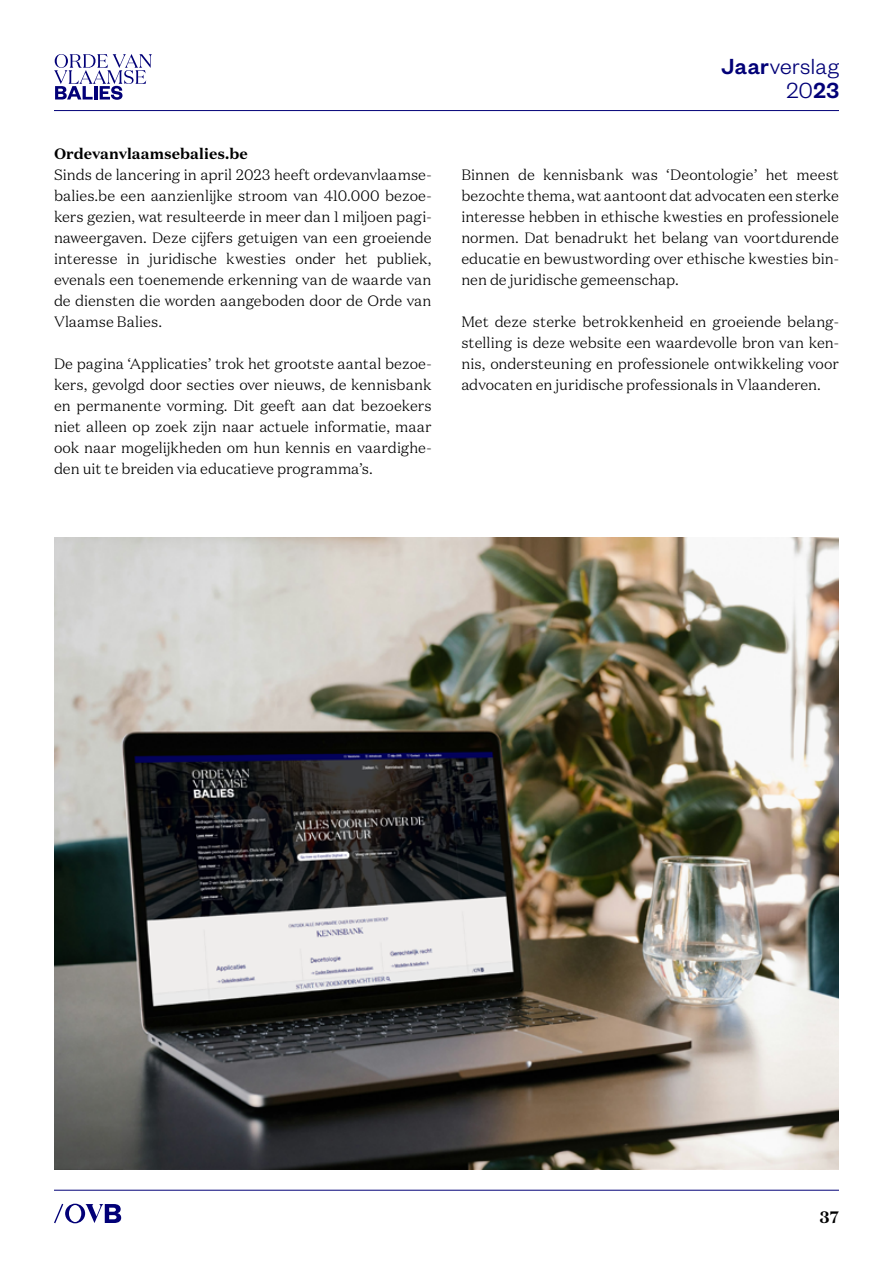
<style>
.page{position:relative;width:893px;height:1263px;background:#fff}
.page>*{position:absolute;margin:0;border:0;box-sizing:border-box;transform-origin:0 0}
.t1{font:300 24px/24px "Founders Grotesk";letter-spacing:.02em;color:#020077;text-align:right}
.t2{font:700 16.5px "Domaine Text";color:#000}
.t3{font:300 15px/21px "Domaine Text";letter-spacing:-.005em;color:#000;text-align:justify}
.t4{font:700 15px "Domaine Text";letter-spacing:.005em;color:#000}
.s1{font-weight:500}
</style>
<div class="page">
<svg style="left:54px;top:1204px;width:67px;height:19px"></svg>
<svg style="left:54px;top:54px;width:98px;height:46px"></svg>
<hr style="left:54px;top:110px;width:785px;height:1px;background:#020077">
<hr style="left:54px;top:1190px;width:785px;height:1px;background:#020077">
<img style="left:54px;top:537px;width:785px;height:632px">
<p class="t4" style="left:54px;top:144px;width:195px">Ordevanvlaamsebalies.be</p>
<p class="t3" style="left:54px;top:164px;width:379px">Sinds de lancering in april 2023 heeft ordevanvlaamse&shy;balies.be een aanzienlijke stroom van 410.000 bezoe&shy;kers gezien, wat resulteerde in meer dan 1 miljoen pagi&shy;naweergaven. Deze cijfers getuigen van een groeiende interesse in juridische kwesties onder het publiek, evenals een toenemende erkenning van de waarde van de diensten die worden aangeboden door de Orde van Vlaamse Balies.</p>
<p class="t3" style="left:54px;top:353px;width:379px">De pagina ‘Applicaties’ trok het grootste aantal bezoe&shy;kers, gevolgd door secties over nieuws, de kennisbank en permanente vorming. Dit geeft aan dat bezoekers niet alleen op zoek zijn naar actuele informatie, maar ook naar mogelijkheden om hun kennis en vaardighe&shy;den uit te breiden via educatieve programma’s.</p>
<h1 class="t1" style="left:722px;top:53px;width:119px"><span class="s1">Jaar</span>verslag<br>20<span class="s1">23</span></h1>
<p class="t3" style="left:461px;top:164px;width:379px">Binnen de kennisbank was ‘Deontologie’ het meest bezochte thema, wat aantoont dat advocaten een sterke interesse hebben in ethische kwesties en professionele normen. Dat benadrukt het belang van voortdurende educatie en bewustwording over ethische kwesties bin&shy;nen de juridische gemeenschap.</p>
<p class="t3" style="left:461px;top:311px;width:379px">Met deze sterke betrokkenheid en groeiende belang&shy;stelling is deze website een waardevolle bron van ken&shy;nis, ondersteuning en professionele ontwikkeling voor advocaten en juridische professionals in Vlaanderen.</p>
<p class="t2" style="left:819px;top:1207px;width:21px">37</p>
</div>
